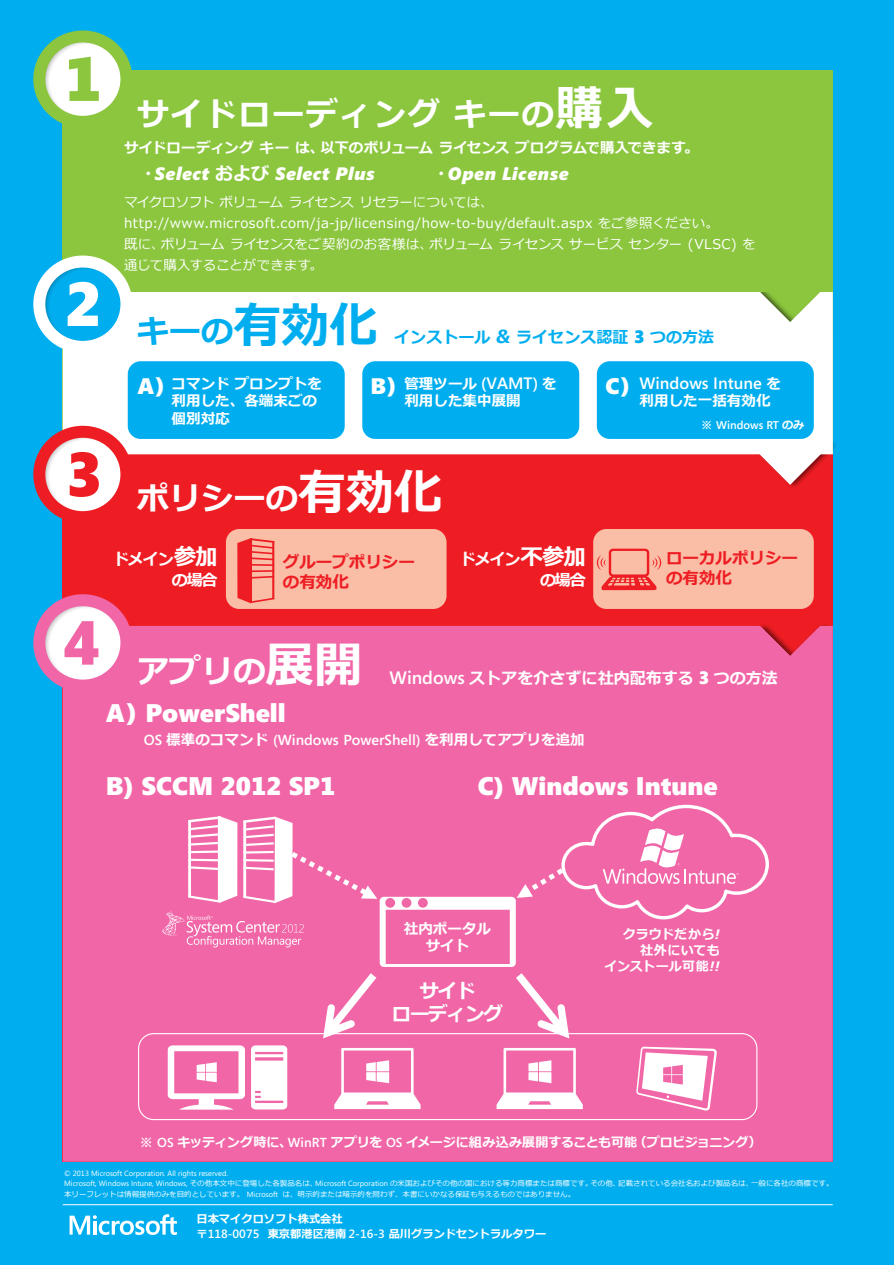
<style>
.page{position:relative;width:894px;height:1265px;background:#fff}
.page>*{position:absolute;margin:0;border:0;box-sizing:border-box;transform-origin:0 0}
.t1{font:900 62.1px "Segoe";color:#f166a7}
.t2{font:900 62.1px "Segoe";color:#8bc63e}
.t3{font:900 62.1px "Segoe";color:#fff}
.t4{font:900 62.1px "Segoe";color:#ee1d23}
.t5{font:italic 700 32.25px "Meiryo";letter-spacing:.05em;color:#fff}
.t6{font:italic 700 32.25px "Meiryo";color:#00aeef}
.t7{font:900 25.5px "Segoe";color:#fff}
.t8{font:900 22.5px "Segoe";color:#fff}
.t9{font:italic 700 19.5px/23.4px "Meiryo";letter-spacing:-.06em;color:#fff;text-align:center}
.t10{font:italic 900 18px "Segoe";letter-spacing:.03em;color:#fff}
.t11{font:italic 700 16.5px/19.8px "Meiryo";color:#ee1d23}
.t12{font:600 16.5px "Segoe";color:#fff}
.t13{font:italic 700 16.05px/21px "Meiryo";color:#fff;text-align:right}
.t14{font:italic 700 16.05px "Meiryo";color:#00aeef}
.t15{font:italic 700 14.55px/17.4px "Meiryo";color:#fff}
.t16{font:600 14.55px "Segoe";color:#fff}
.t17{font:13.5px/21px "Meiryo";letter-spacing:.015em;color:#fff}
.t18{font:700 13.05px "Meiryo";letter-spacing:-.025em;color:#fff}
.t19{font:italic 700 13.05px/15.6px "Meiryo";letter-spacing:.01em;color:#fff;text-align:right}
.t20{font:700 11.25px/15px "Meiryo";color:#fff}
.t21{font:600 11.25px "Segoe";color:#fff}
.t22{font:7.5px/10.5px "Meiryo";color:#fff}
.s1{font-size:48px}
.s2{font-family:"Meiryo";font-weight:700}
.s3{font-size:18px}
.s4{font-family:"Segoe";font-weight:900;font-style:normal;font-size:18px}
.s5{font-family:"Segoe";font-weight:900;font-style:normal;font-size:22.5px}
.s6{font-family:"Segoe";font-weight:600;font-style:normal;font-size:16.5px}
.s7{font-family:"Meiryo";font-weight:700;font-style:italic;font-size:14.55px}
.s8{font-family:"Meiryo";font-weight:700;font-style:italic}
.s9{font-size:22.5px}
.s10{font-size:48.45px}
.s11{font-family:"Segoe";font-weight:600;font-style:normal;font-size:18px}
.s12{font-family:"Segoe";font-weight:600}
.s13{font-family:"Segoe"}
.s14{font-family:"Segoe";font-weight:600;font-size:12px}
</style>
<div class="page">
<div style="left:0;top:0;width:893px;height:1265px;background:#00aeef"></div>
<div style="left:63px;top:450px;width:769px;height:178px;background:#ee1d23"></div>
<img style="left:761px;top:622px;width:72px;height:54px">
<div style="left:63px;top:626px;width:769px;height:536px;background:#f166a7"></div>
<img style="left:747px;top:438px;width:89px;height:53px">
<svg style="left:750px;top:454px;width:80px;height:31px"></svg>
<svg style="left:43px;top:602px;width:87px;height:86px;background:#fbe9f2"></svg>
<div style="left:33px;top:594px;width:99px;height:98px;border:12px solid #f166a7;border-radius:50%"></div>
<img style="left:832px;top:285px;width:1px;height:55px">
<div style="left:63px;top:292px;width:769px;height:162px;background:#fff"></div>
<div style="left:63px;top:70px;width:769px;height:222px;background:#8bc63e"></div>
<svg style="left:43px;top:38px;width:87px;height:86px;background:#eef6e4"></svg>
<div style="left:33px;top:30px;width:99px;height:98px;border:12px solid #8bc63e;border-radius:50%"></div>
<svg style="left:43px;top:264px;width:87px;height:85px"></svg>
<div style="left:33px;top:256px;width:99px;height:97px;border:12px solid #fff;border-radius:50%"></div>
<svg style="left:43px;top:434px;width:87px;height:85px;background:#fbe2e3"></svg>
<div style="left:33px;top:426px;width:99px;height:97px;border:12px solid #ee1d23;border-radius:50%"></div>
<div style="left:593px;top:529px;width:220px;height:80px;background:#fabda6;border-radius:13px"></div>
<div style="left:226px;top:529px;width:220px;height:80px;background:#fabda6;border-radius:13px"></div>
<svg style="left:237px;top:538px;width:37px;height:65px"></svg>
<hr style="left:272px;top:541px;width:2px;height:58px;background:#ee1d23">
<hr style="left:250px;top:538px;width:2px;height:65px;background:#ee1d23">
<div style="left:128px;top:361px;width:217px;height:78px;background:#00aeef;border-radius:13px"></div>
<div style="left:362px;top:361px;width:217px;height:78px;background:#00aeef;border-radius:13px"></div>
<div style="left:596px;top:361px;width:217px;height:78px;background:#00aeef;border-radius:13px"></div>
<svg style="left:596px;top:549px;width:65px;height:41px"></svg>
<hr style="left:63px;top:1204px;width:769px;height:1px;background:#fff">
<div style="left:138px;top:1033px;width:619px;height:87px;border:1px solid #fff;border-radius:15px"></div>
<svg style="left:516px;top:973px;width:53px;height:65px;background:#f48ebe"></svg>
<svg style="left:323px;top:973px;width:53px;height:65px;background:#f48ebe"></svg>
<svg style="left:636px;top:1047px;width:80px;height:64px;background:#f8b6d5"></svg>
<svg style="left:251px;top:1045px;width:36px;height:64px;background:#fdecf4"></svg>
<svg style="left:168px;top:1045px;width:77px;height:65px;background:#f6a3ca"></svg>
<svg style="left:334px;top:1048px;width:86px;height:61px;background:#f6a2c9"></svg>
<svg style="left:496px;top:1048px;width:86px;height:61px;background:#f6a2c9"></svg>
<svg style="left:70px;top:1214px;width:107px;height:21px"></svg>
<svg style="left:162px;top:803px;width:608px;height:164px;background:#f276b0"></svg>
<p class="t2" style="left:64px;top:35px;width:39px">1</p>
<p class="t3" style="left:64px;top:260px;width:39px">2</p>
<p class="t4" style="left:65px;top:430px;width:39px">3</p>
<p class="t1" style="left:62px;top:599px;width:39px">4</p>
<p class="t5" style="left:137px;top:91px;width:519px">サイドローディング キーの<span class="s1">購入</span></p>
<p class="t15" style="left:124px;top:140px;width:576px">サイドローディング キー は、以下のボリューム ライセンス プログラムで購入できます。</p>
<p class="t10" style="left:140px;top:161px;width:237px"><span class="s2">・</span>Select <span class="s2">および</span> Select Plus</p>
<p class="t10" style="left:432px;top:161px;width:138px"><span class="s2">・</span>Open License</p>
<p class="t17" style="left:124px;top:192px;width:633px">マイクロソフト ボリューム ライセンス リセラーについては、http://www.microsoft.com/ja-jp/licensing/how-to-buy/default.aspx をご参照ください。<br>既に、ボリューム ライセンスをご契約のお客様は、ボリューム ライセンス サービス センター (VLSC) を通じて購入することができます。</p>
<p class="t6" style="left:137px;top:309px;width:242px">キーの<span class="s1">有効化</span></p>
<p class="t14" style="left:394px;top:326px;width:321px">インストール <span class="s3">&amp;</span> ライセンス認証 <span class="s4">3</span> つの方法</p>
<p class="t15" style="left:138px;top:375px;width:186px"><span class="s5">A)</span> コマンド プロンプトを</p>
<p class="t8" style="left:370px;top:370px;width:28px">B)</p>
<p class="t8" style="left:605px;top:370px;width:26px">C)</p>
<p class="t15" style="left:172px;top:393px;width:147px">利用した、各端末ごの個別対応</p>
<p class="t15" style="left:404px;top:375px;width:154px">管理ツール <span class="s6">(VAMT)</span> を利用した集中展開</p>
<p class="t12" style="left:639px;top:371px;width:143px">Windows Intune <span class="s7">を</span></p>
<p class="t15" style="left:639px;top:393px;width:132px">利用した一括有効化</p>
<p class="t21" style="left:701px;top:418px;width:105px"><span class="s8">※</span> Windows RT <span class="s8">のみ</span></p>
<p class="t5" style="left:137px;top:476px;width:307px">ポリシーの<span class="s1">有効化</span></p>
<p class="t13" style="left:113px;top:550px;width:106px">ドメイン<span class="s9">参加</span>の場合</p>
<p class="t13" style="left:460px;top:550px;width:127px">ドメイン<span class="s9">不参加</span>の場合</p>
<p class="t11" style="left:666px;top:549px;width:134px">ローカルポリシーの有効化</p>
<p class="t11" style="left:283px;top:553px;width:133px">グループポリシーの有効化</p>
<p class="t5" style="left:137px;top:648px;width:227px">アプリの<span class="s10">展開</span></p>
<p class="t13" style="left:389px;top:668px;width:390px"><span class="s11">Windows</span> ストアを介さずに社内配布する <span class="s4">3</span> つの方法</p>
<p class="t7" style="left:106px;top:695px;width:181px">A) PowerShell</p>
<p class="t16" style="left:144px;top:730px;width:442px">OS <span class="s8">標準のコマンド</span> (Windows PowerShell) <span class="s8">を利用してアプリを追加</span></p>
<p class="t7" style="left:106px;top:768px;width:231px">B) SCCM 2012 SP1</p>
<p class="t7" style="left:478px;top:768px;width:241px">C) Windows Intune</p>
<p class="t15" style="left:404px;top:920px;width:89px;text-align:center">社内ポータルサイト</p>
<p class="t9" style="left:392px;top:980px;width:113px">サイド<br>ローディング</p>
<p class="t19" style="left:604px;top:927px;width:117px">クラウドだから!<br>社外にいても<br>インストール可能!!</p>
<p class="t18" style="left:140px;top:1133px;width:623px">※ <span class="s12">OS</span> キッティング時に、<span class="s12">WinRT</span> アプリを <span class="s12">OS</span> イメージに組み込み展開することも可能（プロビジョニング）</p>
<p class="t22" style="left:64px;top:1168px;width:770px"><span class="s13">© 2013 Microsoft Corporation. All rights reserved.<br>Microsoft, Windows Intune, Windows,</span> その他本文中に登場した各製品名は、<span class="s13">Microsoft Corporation</span> の米国およびその他の国における等力商標または商標です。その他、記載されている会社名および製品名は、一般に各社の商標です。本リーフレットは情報提供のみを目的としています。 <span class="s13">Microsoft</span> は、明示的または暗示的を問わず、本書にいかなる保証も与えるものではありません。</p>
<p class="t20" style="left:196px;top:1212px;width:351px">日本マイクロソフト株式会社<br>〒<span class="s14">118-0075</span> 東京都港区港南 <span class="s14">2-16-3</span> 品川グランドセントラルタワー</p>
</div>
